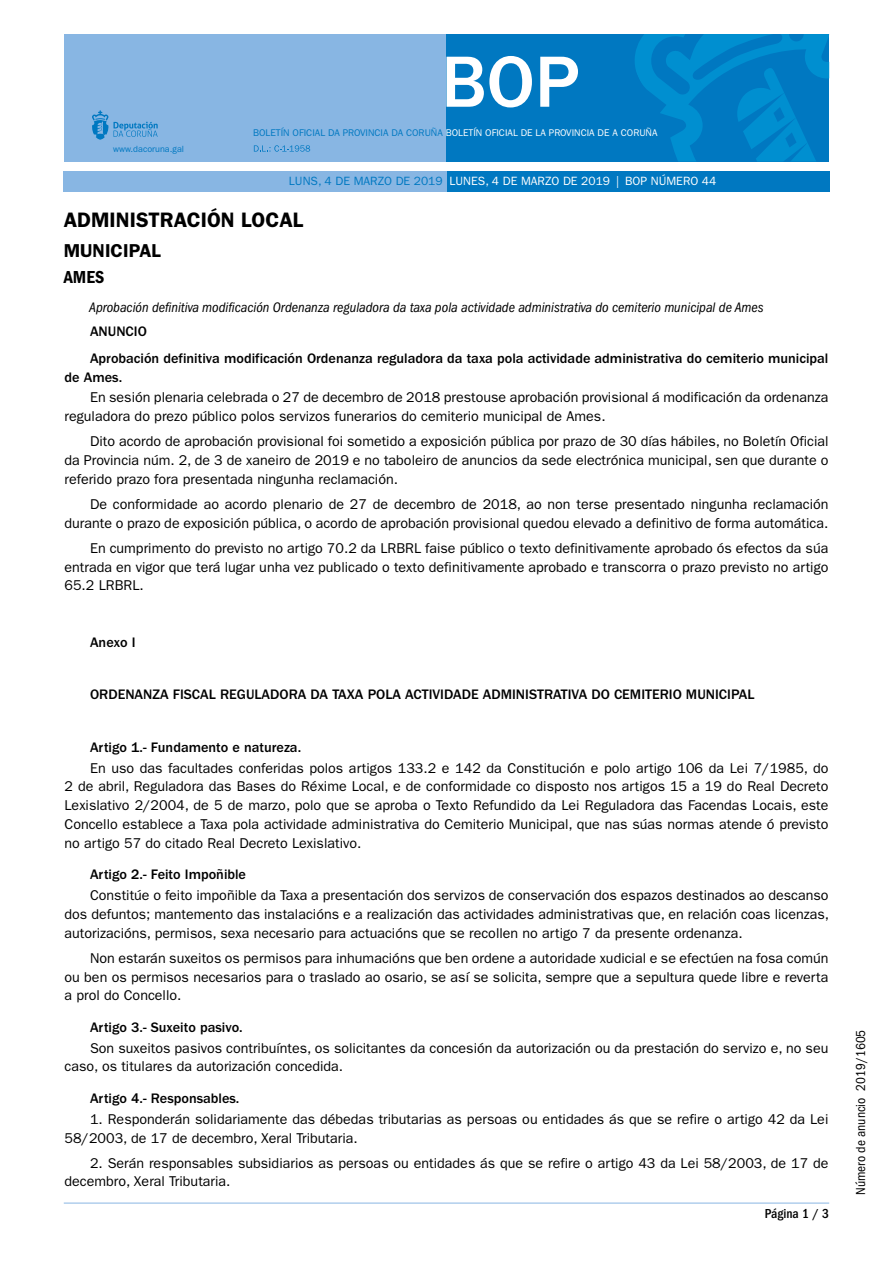
<style>
.page{position:relative;width:893px;height:1263px;background:#fff}
.page>*{position:absolute;margin:0;border:0;box-sizing:border-box;transform-origin:0 0}
.t1{font:500 75px "ITC Franklin Gothic Std";color:#fff}
.t2{font:600 21px "ITC Franklin Gothic Std";color:#000}
.t3{font:600 18.75px "ITC Franklin Gothic Std";color:#000}
.t4{font:18px "ITC Franklin Gothic Std Dm Cd";color:#000}
.t5{font:14.25px/18.8px "ITC Franklin Gothic Std";color:#000;text-align:justify}
.t6{font:500 14.25px/27.3px "ITC Franklin Gothic Std";color:#000}
.t7{font:italic condensed 14.25px "ITC Franklin Gothic Std";color:#000}
.t8{font:condensed 13.5px "ITC Franklin Gothic Std";color:#000}
.t9{font:500 condensed 13.5px "ITC Franklin Gothic Std";color:#000}
.t10{font:12px "ITC Franklin Gothic Std";color:#fff}
.t11{font:9.75px "ITC Franklin Gothic Std";color:#fff}
.t12{font:9px "ITC Franklin Gothic Std";color:#0078c1}
.s1{color:#0078c1}
</style>
<div class="page">
<div style="left:64px;top:34px;width:382px;height:128px;background:#88b6e3"></div>
<div style="left:446px;top:34px;width:383px;height:128px;background:#0078c1"></div>
<svg style="left:254px;top:145px;width:56px;height:7px"></svg>
<svg style="left:92px;top:110px;width:66px;height:30px"></svg>
<svg style="left:635px;top:34px;width:194px;height:128px"></svg>
<div style="left:446px;top:171px;width:383px;height:20px;background:#0078c1"></div>
<div style="left:64px;top:171px;width:383px;height:20px;background:#88b6e3"></div>
<hr style="left:64px;top:1203px;width:765px;height:1px;background:#88b6e3">
<p class="t12" style="left:113px;top:143px;width:72px">www.dacoruna.gal</p>
<h1 class="t1" style="left:441px;top:40px;width:140px">BOP</h1>
<p class="t11" style="left:253px;top:127px;width:406px"><span class="s1">BOLETÍN OFICIAL DA PROVINCIA DA CORUÑA</span> BOLETÍN OFICIAL DE LA PROVINCIA DE A CORUÑA</p>
<p class="t10" style="left:289px;top:174px;width:429px"><span class="s1">LUNS, 4 DE MARZO DE 2019</span> LUNES, 4 DE MARZO DE 2019 | BOP NÚMERO 44</p>
<h2 class="t2" style="left:64px;top:207px;width:229px">ADMINISTRACIÓN LOCAL</h2>
<h3 class="t3" style="left:64px;top:239px;width:88px">MUNICIPAL</h3>
<p class="t4" style="left:64px;top:267px;width:42px">AMES</p>
<p class="t7" style="left:89px;top:300px;width:676px">Aprobación definitiva modificación Ordenanza reguladora da taxa pola actividade administrativa do cemiterio municipal de Ames</p>
<p class="t6" style="left:90px;top:317px;width:740px">ANUNCIO<br>Aprobación definitiva modificación Ordenanza reguladora da taxa pola actividade administrativa do cemiterio municipal</p>
<p class="t6" style="left:65px;top:363px;width:59px">de Ames.</p>
<p class="t5" style="left:65px;top:388px;width:765px;text-indent:26px">En sesión plenaria celebrada o 27 de decembro de 2018 prestouse aprobación provisional á modificación da ordenanza reguladora do prezo público polos servizos funerarios do cemiterio municipal de Ames.</p>
<p class="t5" style="left:65px;top:432px;width:765px;text-indent:26px">Dito acordo de aprobación provisional foi sometido a exposición pública por prazo de 30 días hábiles, no Boletín Oficial da Provincia núm. 2, de 3 de xaneiro de 2019 e no taboleiro de anuncios da sede electrónica municipal, sen que durante o referido prazo fora presentada ningunha reclamación.</p>
<p class="t5" style="left:65px;top:495px;width:765px;text-align:right">De conformidade ao acordo plenario de 27 de decembro de 2018, ao non terse presentado ningunha reclamación durante o prazo de exposición pública, o acordo de aprobación provisional quedou elevado a definitivo de forma automática.</p>
<p class="t5" style="left:65px;top:539px;width:765px;text-indent:26px">En cumprimento do previsto no artigo 70.2 da LRBRL faise público o texto definitivamente aprobado ós efectos da súa entrada en vigor que terá lugar unha vez publicado o texto definitivamente aprobado e transcorra o prazo previsto no artigo 65.2 LRBRL.</p>
<p class="t6" style="left:90px;top:629px;width:47px">Anexo I</p>
<p class="t6" style="left:90px;top:681px;width:666px">ORDENANZA FISCAL REGULADORA DA TAXA POLA ACTIVIDADE ADMINISTRATIVA DO CEMITERIO MUNICIPAL</p>
<p class="t6" style="left:90px;top:734px;width:213px">Artigo 1.- Fundamento e natureza.</p>
<p class="t5" style="left:65px;top:758px;width:765px;text-indent:26px">En uso das facultades conferidas polos artigos 133.2 e 142 da Constitución e polo artigo 106 da Lei 7/1985, do 2 de abril, Reguladora das Bases do Réxime Local, e de conformidade co disposto nos artigos 15 a 19 do Real Decreto Lexislativo 2/2004, de 5 de marzo, polo que se aproba o Texto Refundido da Lei Reguladora das Facendas Locais, este Concello establece a Taxa pola actividade administrativa do Cemiterio Municipal, que nas súas normas atende ó previsto no artigo 57 do citado Real Decreto Lexislativo.</p>
<p class="t6" style="left:90px;top:861px;width:158px">Artigo 2.- Feito Impoñible</p>
<p class="t5" style="left:65px;top:886px;width:766px;text-indent:26px">Constitúe o feito impoñible da Taxa a presentación dos servizos de conservación dos espazos destinados ao descanso dos defuntos; mantemento das instalacións e a realización das actividades administrativas que, en relación coas licenzas, autorizacións, permisos, sexa necesario para actuacións que se recollen no artigo 7 da presente ordenanza.</p>
<p class="t5" style="left:65px;top:949px;width:765px;text-indent:26px">Non estarán suxeitos os permisos para inhumacións que ben ordene a autoridade xudicial e se efectúen na fosa común ou ben os permisos necesarios para o traslado ao osario, se así se solicita, sempre que a sepultura quede libre e reverta a prol do Concello.</p>
<p class="t6" style="left:90px;top:1013px;width:154px">Artigo 3.- Suxeito pasivo.</p>
<p class="t5" style="left:65px;top:1038px;width:765px;text-indent:26px">Son suxeitos pasivos contribuíntes, os solicitantes da concesión da autorización ou da prestación do servizo e, no seu caso, os titulares da autorización concedida.</p>
<p class="t6" style="left:90px;top:1085px;width:151px">Artigo 4.- Responsables.</p>
<p class="t5" style="left:65px;top:1110px;width:765px;text-indent:26px">1. Responderán solidariamente das débedas tributarias as persoas ou entidades ás que se refire o artigo 42 da Lei<br>58/2003, de 17 de decembro, Xeral Tributaria.</p>
<p class="t5" style="left:65px;top:1153px;width:765px;text-indent:26px">2. Serán responsables subsidiarios as persoas ou entidades ás que se refire o artigo 43 da Lei 58/2003, de 17 de decembro, Xeral Tributaria.</p>
<p class="t9" style="left:765px;top:1206px;width:66px">Página 1 / 3</p>
<p class="t8" style="left:853px;top:1195px;width:167px;rotate:-90deg">Número de anuncio 2019/1605</p>
</div>
